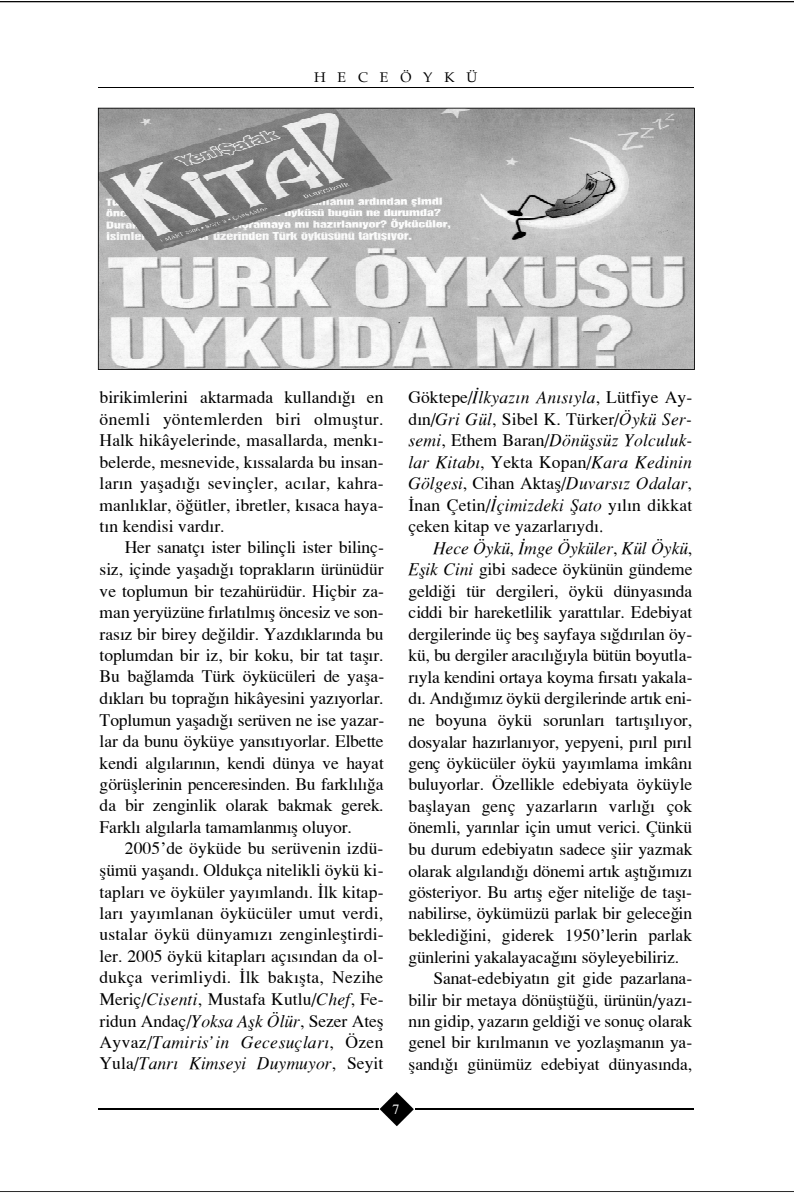
<style>
.page{position:relative;width:794px;height:1196px;background:#fff}
.page>*{position:absolute;margin:0;border:0;box-sizing:border-box;transform-origin:0 0}
.t1{font:17.5px/21.5px "Times Tr Roman";color:#000;text-align:justify}
.t2{font:italic 17.5px/21.3px "Times Tr";letter-spacing:.005em;color:#000}
.t3{font:14px "Palatino";color:#000}
.t4{font:14px "Times Tr Roman";color:#fff}
.s1{font-family:"Times Tr";font-style:italic}
.s2{font-family:"Times Tr Roman";font-style:normal}
</style>
<div class="page">
<hr style="left:98px;top:87px;width:595px;height:1px;background:#000">
<svg style="left:379px;top:1092px;width:34px;height:34px"></svg>
<hr style="left:98px;top:1108px;width:280px;height:2px;background:#000">
<hr style="left:415px;top:1108px;width:278px;height:2px;background:#000">
<svg style="left:98px;top:108px;width:596px;height:262px"></svg>
<p class="t3" style="left:314px;top:69px;width:165px">H E C E Ö Y K Ü</p>
<p class="t1" style="left:99px;top:386px;width:285px">birikimlerini aktarmada kulland›¤› en önemli yöntemlerden biri olmufltur.<br>Halk hikâyelerinde, masallarda, menk›- belerde, mesnevide, k›ssalarda bu insan&shy;lar›n yaflad›¤› sevinçler, ac›lar, kahra&shy;manl›klar, ö¤ütler, ibretler, k›saca haya&shy;t›n kendisi vard›r.</p>
<p class="t1" style="left:99px;top:536px;width:286px;text-indent:25px">Her sanatç› ister bilinçli ister bilinç&shy;siz, içinde yaflad›¤› topraklar›n ürünüdür ve toplumun bir tezahürüdür. Hiçbir za&shy;man yeryüzüne f›rlat›lm›fl öncesiz ve son&shy;ras›z bir birey de¤ildir. Yazd›klar›nda bu toplumdan bir iz, bir koku, bir tat tafl›r.<br>Bu ba¤lamda Türk öykücüleri de yafla&shy;d›klar› bu topra¤›n hikâyesini yaz›yorlar.<br>Toplumun yaflad›¤› serüven ne ise yazar&shy;lar da bunu öyküye yans›t›yorlar. Elbette kendi alg›lar›n›n, kendi dünya ve hayat görüfllerinin penceresinden. Bu farkl›l›¤a da bir zenginlik olarak bakmak gerek.<br>Farkl› alg›larla tamamlanm›fl oluyor.</p>
<p class="t1" style="left:99px;top:837px;width:285px;text-indent:25px">2005’de öyküde bu serüvenin izdü&shy;flümü yafland›. Oldukça nitelikli öykü ki&shy;taplar› ve öyküler yay›mland›. ‹lk kitap&shy;lar› yay›mlanan öykücüler umut verdi, ustalar öykü dünyam›z› zenginlefltirdi&shy;ler. 2005 öykü kitaplar› aç›s›ndan da ol&shy;dukça verimliydi. ‹lk bak›flta, Nezihe Meriç/<span class="s1">Cisenti</span>, Mustafa Kutlu/<span class="s1">Chef</span>, Fe&shy;ridun Andaç/<span class="s1">Yoksa Aflk Ölür</span>, Sezer Atefl</p>
<p class="t2" style="left:99px;top:1031px;width:285px"><span class="s2">A y v a z /</span>Tamiris’in Gecesuçlar›<span class="s2">, Özen<br>Y u la /</span>Tanr› Kimseyi Duymuyor<span class="s2">, Seyit</span></p>
<p class="t1" style="left:408px;top:386px;width:285px">Göktepe/<span class="s1">‹lkyaz›n An›s›yla</span>, Lütfiye Ay&shy;d›n/<span class="s1">Gri Gül</span>, Sibel K. Türker/<span class="s1">Öykü Ser-</span></p>
<p class="t2" style="left:408px;top:430px;width:285px;text-align:justify">semi<span class="s2">, Ethem Baran/</span>Dönüflsüz Yolculuk&shy;lar Kitab›<span class="s2">, Yekta Kopan/</span>Kara Kedinin Gölgesi<span class="s2">, Cihan Aktafl/</span>Duvars›z Odalar<span class="s2">,</span></p>
<p class="t1" style="left:408px;top:493px;width:285px">‹nan Çetin/<span class="s1">‹çimizdeki fiato</span> y›l›n dikkat çeken kitap ve yazarlar›yd›<span class="s1">.</span></p>
<p class="t2" style="left:433px;top:537px;width:260px">Hece Öykü<span class="s2">,</span> ‹mge Öyküler<span class="s2">,</span> Kül Öykü<span class="s2">,</span></p>
<p class="t1" style="left:408px;top:558px;width:285px"><span class="s1">Eflik Cini</span> gibi sadece öykünün gündeme</p>
<p class="t1" style="left:408px;top:580px;width:285px">geldi¤i tür dergileri, öykü dünyas›nda</p>
<p class="t1" style="left:408px;top:601px;width:285px">ciddi bir hareketlilik yaratt›lar. Edebiyat</p>
<p class="t1" style="left:408px;top:623px;width:285px">dergilerinde üç befl sayfaya s›¤d›r›lan öy-</p>
<p class="t1" style="left:408px;top:644px;width:285px">kü, bu dergiler arac›l›¤›yla bütün boyutla-</p>
<p class="t1" style="left:408px;top:666px;width:285px">r›yla kendini ortaya koyma f›rsat› yakala-</p>
<p class="t1" style="left:408px;top:687px;width:285px">d›. And›¤›m›z öykü dergilerinde art›k eni-</p>
<p class="t1" style="left:408px;top:709px;width:285px">ne boyuna öykü sorunlar› tart›fl›l›yor,</p>
<p class="t1" style="left:408px;top:730px;width:285px">dosyalar haz›rlan›yor, yepyeni, p›r›l p›r›l</p>
<p class="t1" style="left:408px;top:752px;width:285px">genç öykücüler öykü yay›mlama imkân›</p>
<p class="t1" style="left:408px;top:773px;width:285px">buluyorlar. Özellikle edebiyata öyküyle</p>
<p class="t1" style="left:408px;top:795px;width:285px">bafllayan genç yazarlar›n varl›¤› çok</p>
<p class="t1" style="left:408px;top:816px;width:285px">önemli, yar›nlar için umut verici. Çünkü</p>
<p class="t1" style="left:408px;top:838px;width:285px">bu durum edebiyat›n sadece fliir yazmak</p>
<p class="t1" style="left:408px;top:859px;width:285px">olarak alg›land›¤› dönemi art›k aflt›¤›m›z›</p>
<p class="t1" style="left:408px;top:881px;width:285px">gösteriyor. Bu art›fl e¤er niteli¤e de tafl›-</p>
<p class="t1" style="left:408px;top:902px;width:285px">nabilirse, öykümüzü parlak bir gelece¤in</p>
<p class="t1" style="left:408px;top:924px;width:285px">bekledi¤ini, giderek 1950’lerin parlak</p>
<p class="t1" style="left:408px;top:945px;width:272px">günlerini yakalayaca¤›n› söyleyebiliriz.</p>
<p class="t1" style="left:433px;top:967px;width:260px">Sanat-edebiyat›n git gide pazarlana-</p>
<p class="t1" style="left:408px;top:988px;width:285px">bilir bir metaya dönüfltü¤ü, ürünün/yaz›-</p>
<p class="t1" style="left:408px;top:1010px;width:285px">n›n gidip, yazar›n geldi¤i ve sonuç olarak</p>
<p class="t1" style="left:408px;top:1031px;width:285px">genel bir k›r›lman›n ve yozlaflman›n ya-</p>
<p class="t1" style="left:408px;top:1053px;width:285px">fland›¤› günümüz edebiyat dünyas›nda,</p>
<p class="t4" style="left:392px;top:1101px;width:8px">7</p>
</div>
